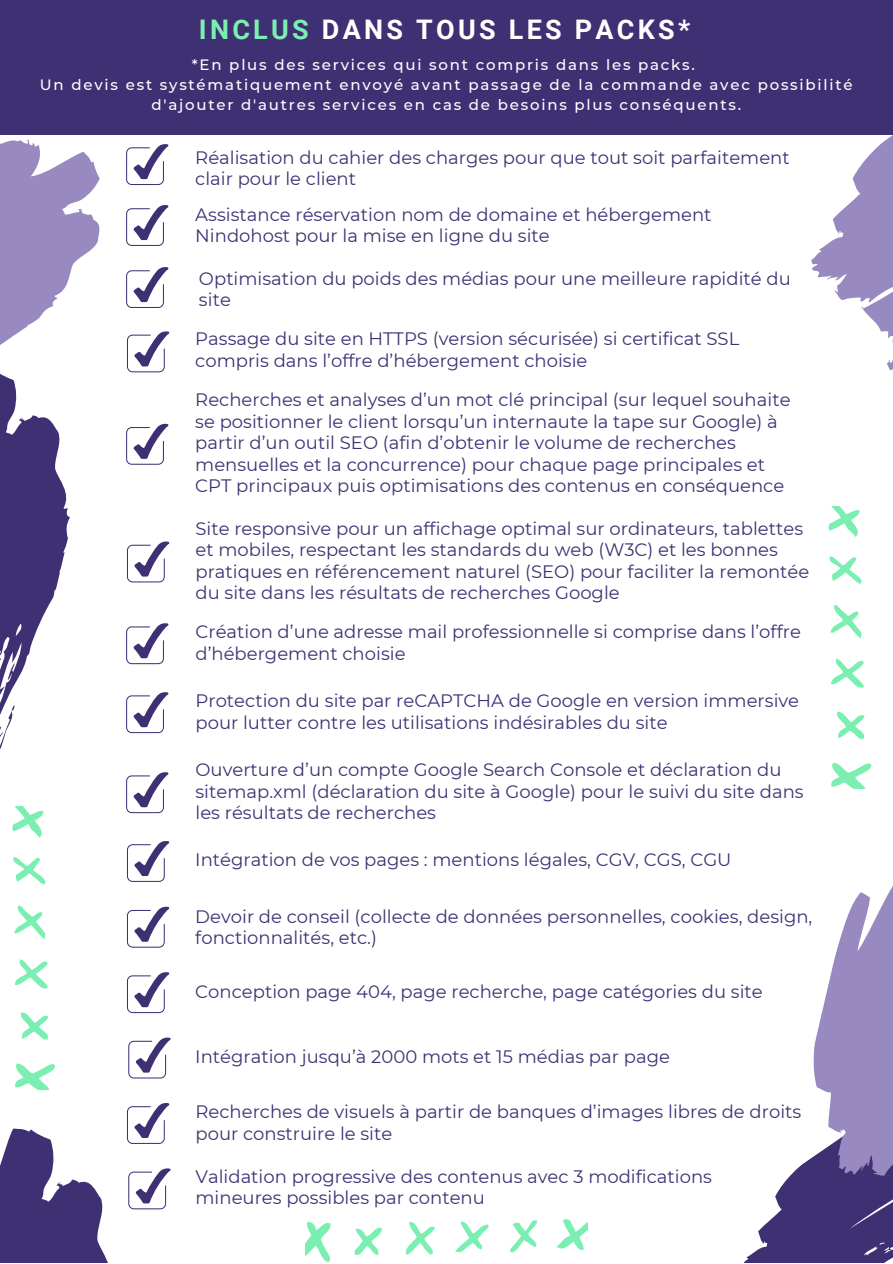
<style>
.page{position:relative;width:893px;height:1264px;background:#fff}
.page>*{position:absolute;margin:0;border:0;box-sizing:border-box;transform-origin:0 0}
.t1{font:700 27px "Roboto";letter-spacing:.12em;color:#fff}
.t2{font:18px/21.3px "Montserrat";color:#3f3073}
.t3{font:500 15px/20.2px "Montserrat";letter-spacing:.12em;color:#fff;text-align:center}
.s1{color:#7befb2}
</style>
<div class="page">
<svg style="left:0;top:134px;width:150px;height:239px;fill:#9889c0"></svg>
<svg style="left:0;top:331px;width:101px;height:476px"></svg>
<svg style="left:0;top:703px;width:17px;height:53px"></svg>
<div style="left:0;top:0;width:892px;height:134px;background:#3f3073"></div>
<svg style="left:12px;top:807px;width:32px;height:31px"></svg>
<svg style="left:13px;top:857px;width:33px;height:27px"></svg>
<svg style="left:14px;top:905px;width:31px;height:34px"></svg>
<svg style="left:828px;top:506px;width:32px;height:31px"></svg>
<svg style="left:829px;top:556px;width:32px;height:27px"></svg>
<svg style="left:830px;top:605px;width:31px;height:33px"></svg>
<svg style="left:831px;top:658px;width:32px;height:30px"></svg>
<svg style="left:744px;top:763px;width:148px;height:499px"></svg>
<svg style="left:837px;top:711px;width:28px;height:28px"></svg>
<svg style="left:556px;top:1219px;width:31px;height:32px"></svg>
<svg style="left:510px;top:1220px;width:27px;height:32px"></svg>
<svg style="left:455px;top:1221px;width:34px;height:31px"></svg>
<svg style="left:405px;top:1221px;width:30px;height:33px"></svg>
<svg style="left:305px;top:1222px;width:26px;height:39px"></svg>
<svg style="left:354px;top:1227px;width:28px;height:29px"></svg>
<svg style="left:126px;top:204px;width:42px;height:42px"></svg>
<svg style="left:126px;top:266px;width:42px;height:42px"></svg>
<svg style="left:127px;top:331px;width:42px;height:41px"></svg>
<svg style="left:127px;top:541px;width:42px;height:41px"></svg>
<svg style="left:126px;top:623px;width:42px;height:41px"></svg>
<svg style="left:127px;top:841px;width:42px;height:40px"></svg>
<svg style="left:127px;top:906px;width:42px;height:41px"></svg>
<svg style="left:774px;top:134px;width:118px;height:237px"></svg>
<svg style="left:126px;top:692px;width:42px;height:41px"></svg>
<svg style="left:126px;top:772px;width:42px;height:41px"></svg>
<svg style="left:126px;top:423px;width:42px;height:42px"></svg>
<svg style="left:126px;top:143px;width:42px;height:42px"></svg>
<svg style="left:0;top:959px;width:171px;height:303px"></svg>
<h1 class="t1" style="left:199px;top:14px;width:493px"><span class="s1">INCLUS</span> DANS TOUS LES PACKS*</h1>
<p class="t3" style="left:40px;top:54px;width:814px">*En plus des services qui sont compris dans les packs.<br>Un devis est systématiquement envoyé avant passage de la commande avec possibilité d'ajouter d'autres services en cas de besoins plus conséquents.</p>
<p class="t2" style="left:195px;top:146px;width:596px">Réalisation du cahier des charges pour que tout soit parfaitement clair pour le client</p>
<p class="t2" style="left:195px;top:203px;width:518px">Assistance réservation nom de domaine et hébergement<br>Nindohost pour la mise en ligne du site</p>
<p class="t2" style="left:199px;top:267px;width:593px">Optimisation du poids des médias pour une meilleure rapidité du site</p>
<p class="t2" style="left:195px;top:328px;width:545px">Passage du site en HTTPS (version sécurisée) si certificat SSL compris dans l’offre d’hébergement choisie</p>
<p class="t2" style="left:195px;top:389px;width:596px">Recherches et analyses d’un mot clé principal (sur lequel souhaite se positionner le client lorsqu’un internaute la tape sur Google) à partir d’un outil SEO (afin d’obtenir le volume de recherches mensuelles et la concurrence) pour chaque page principales et CPT principaux puis optimisations des contenus en conséquence</p>
<p class="t2" style="left:195px;top:517px;width:615px">Site responsive pour un affichage optimal sur ordinateurs, tablettes et mobiles, respectant les standards du web (W3C) et les bonnes pratiques en référencement naturel (SEO) pour faciliter la remontée du site dans les résultats de recherches Google</p>
<p class="t2" style="left:195px;top:621px;width:607px">Création d’une adresse mail professionnelle si comprise dans l’offre d’hébergement choisie</p>
<p class="t2" style="left:195px;top:690px;width:605px">Protection du site par reCAPTCHA de Google en version immersive pour lutter contre les utilisations indésirables du site</p>
<p class="t2" style="left:195px;top:759px;width:609px">Ouverture d’un compte Google Search Console et déclaration du sitemap.xml (déclaration du site à Google) pour le suivi du site dans les résultats de recherches</p>
<p class="t2" style="left:195px;top:849px;width:537px">Intégration de vos pages : mentions légales, CGV, CGS, CGU</p>
<p class="t2" style="left:195px;top:905px;width:618px">Devoir de conseil (collecte de données personnelles, cookies, design, fonctionnalités, etc.)</p>
<p class="t2" style="left:195px;top:980px;width:569px">Conception page 404, page recherche, page catégories du site</p>
<p class="t2" style="left:195px;top:1045px;width:476px">Intégration jusqu’à 2000 mots et 15 médias par page</p>
<p class="t2" style="left:195px;top:1101px;width:607px">Recherches de visuels à partir de banques d’images libres de droits pour construire le site</p>
<p class="t2" style="left:195px;top:1165px;width:518px">Validation progressive des contenus avec 3 modifications mineures possibles par contenu</p>
</div>
